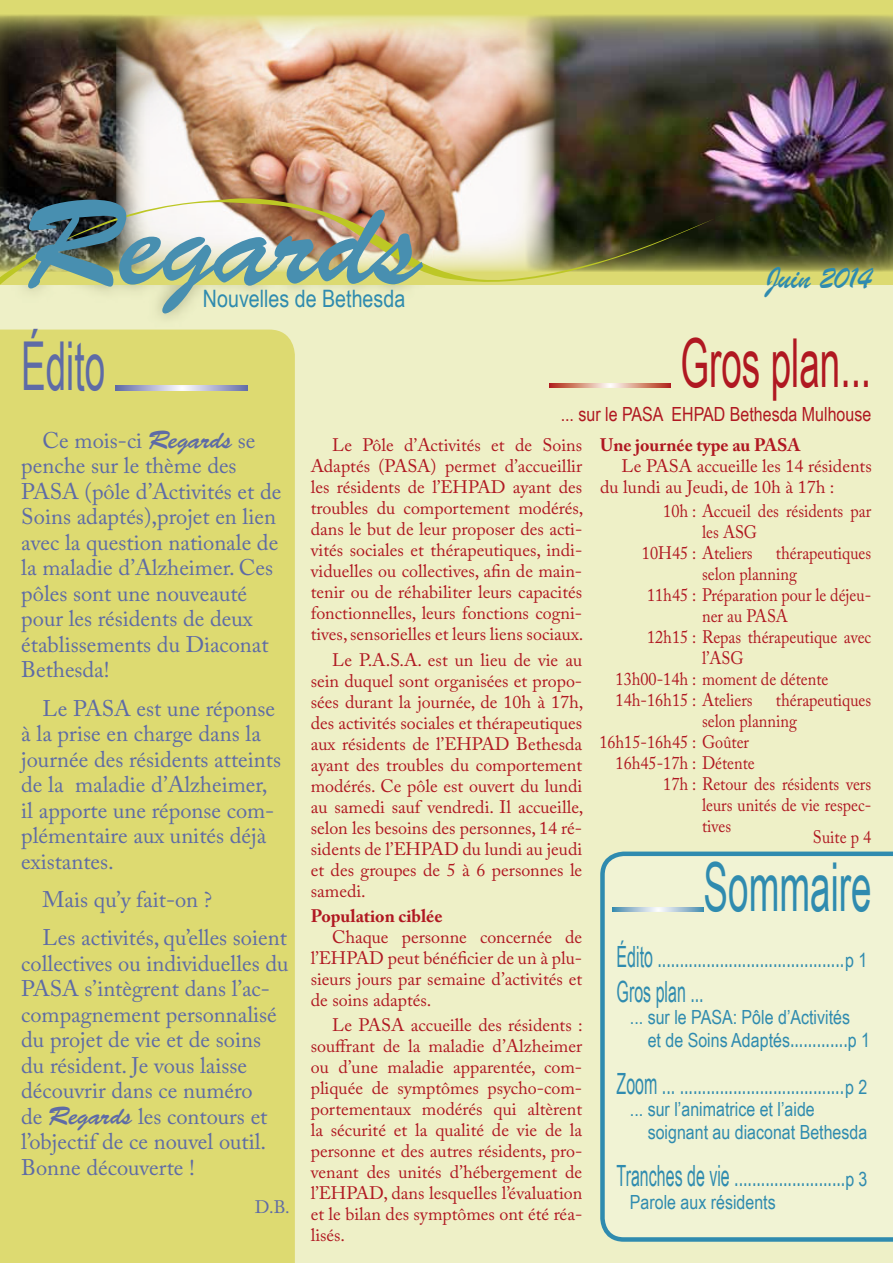
<style>
.page{position:relative;width:893px;height:1263px;background:#eef0c7}
.page>*{position:absolute;margin:0;border:0;box-sizing:border-box;transform-origin:0 0}
.t1{font:121.5px "Brush Script Std";color:#488fb0}
.t2{font:67.5px "Arial Narrow";color:#b01821;scale:.67 1}
.t3{font:67.5px "Arial Narrow";color:#2f8baf;scale:.67 1}
.t4{font:67.5px "Arial Narrow";color:#5e6ba6;scale:.67 1}
.t5{font:33px "Brush Script";color:#2f8baf}
.t6{font:29.25px/34.5px "Arial Narrow";color:#2f8baf;scale:.67 1}
.t7{font:24px "Arial Narrow";color:#2f8baf}
.t8{font:22.5px/25.5px "Adobe Caslon Pro";color:#5e6ba6}
.t9{font:19.5px/22.5px "Arial Narrow";color:#2f8baf}
.t10{font:19.5px "Arial Narrow";color:#b01821}
.t11{font:18px/21px "Adobe Caslon Pro";color:#b01821;text-align:justify}
.t12{font:18px "Adobe Caslon Pro";color:#b01821;scale:.9 1}
.t13{font:700 18px "Adobe Caslon Pro";color:#b01821}
.t14{font:18px "Adobe Caslon Pro";color:#5e6ba6}
.s1{font-family:"Brush Script Std";font-size:25.5px}
.s2{font-size:19.5px}
.s3{font-size:29.25px}
</style>
<div class="page">
<div style="left:0;top:0;width:893px;height:285px;background:#dcda71"></div>
<img style="left:556px;top:15px;width:337px;height:256px">
<img style="left:0;top:14px;width:116px;height:145px">
<img style="left:116px;top:15px;width:440px;height:178px">
<img style="left:447px;top:193px;width:278px;height:89px">
<img style="left:0;top:159px;width:447px;height:171px">
<div style="left:0;top:330px;width:295px;height:933px;background:#ddda71"></div>
<div style="left:600px;top:851px;width:293px;height:391px;background:#f1f3d4"></div>
<svg style="left:549px;top:383px;width:121px;height:4px"></svg>
<svg style="left:115px;top:386px;width:133px;height:4px"></svg>
<svg style="left:612px;top:908px;width:92px;height:3px"></svg>
<h1 class="t1" style="left:22px;top:175px;width:402px">Regards</h1>
<h3 class="t7" style="left:203px;top:281px;width:204px">Nouvelles de Bethesda</h3>
<h2 class="t4" style="left:21px;top:316px;width:127px">édito</h2>
<h3 class="t5" style="left:766px;top:257px;width:107px">Juin 2014</h3>
<h2 class="t2" style="left:680px;top:314px;width:286px">Gros plan...</h2>
<p class="t10" style="left:561px;top:400px;width:312px">... sur le PASA EHPAD Bethesda Mulhouse</p>
<p class="t8" style="left:21px;top:427px;width:262px;text-indent:21px">Ce mois-ci <span class="s1">Regards</span> se penche sur le thème des<br>PASA (pôle d’Activités et de<br>Soins adaptés),projet en lien avec la question nationale de la maladie d’Alzheimer. Ces pôles sont une nouveauté pour les résidents de deux établissements du Diaconat<br>Bethesda!</p>
<p class="t8" style="left:21px;top:695px;width:261px;text-indent:21px">Le PASA est une réponse à la prise en charge dans la journée des résidents atteints de la maladie d’Alzheimer, il apporte une réponse com&shy;plémentaire aux unités déjà existantes.</p>
<p class="t8" style="left:43px;top:880px;width:246px;line-height:38.2px">Mais qu’y fait-on ?<br>Les activités, qu’elles soient</p>
<p class="t8" style="left:21px;top:950px;width:269px">collectives ou individuelles du<br>PASA s’intègrent dans l’ac&shy;compagnement personnalisé du projet de vie et de soins du résident. Je vous laisse découvrir dans ce numéro<br>de <span class="s1">Regards</span> les contours et l’objectif de ce nouvel outil.<br>Bonne découverte !</p>
<p class="t14" style="left:255px;top:1196px;width:36px">D.B.</p>
<p class="t11" style="left:311px;top:434px;width:274px;text-indent:21px">Le Pôle d’Activités et de Soins Adaptés (PASA) permet d’accueillir les résidents de l’EHPAD ayant des troubles du comportement modérés, dans le but de leur proposer des acti&shy;vités sociales et thérapeutiques, indi&shy;viduelles ou collectives, afin de main&shy;tenir ou de réhabiliter leurs capacités fonctionnelles, leurs fonctions cogni&shy;tives, sensorielles et leurs liens sociaux.</p>
<p class="t11" style="left:311px;top:649px;width:274px;text-indent:21px">Le P.A.S.A. est un lieu de vie au sein duquel sont organisées et propo&shy;sées durant la journée, de 10h à 17h, des activités sociales et thérapeutiques aux résidents de l’EHPAD Bethesda ayant des troubles du comportement modérés. Ce pôle est ouvert du lundi au samedi sauf vendredi. Il accueille, selon les besoins des personnes, 14 ré&shy;sidents de l’EHPAD du lundi au jeudi et des groupes de 5 à 6 personnes le samedi.</p>
<p class="t13" style="left:311px;top:905px;width:133px">Population ciblée</p>
<p class="t11" style="left:311px;top:926px;width:273px;text-indent:21px">Chaque personne concernée de l’EHPAD peut bénéficier de un à plu&shy;sieurs jours par semaine d’activités et de soins adaptés.</p>
<p class="t11" style="left:311px;top:1014px;width:274px;text-indent:21px">Le PASA accueille des résidents : souffrant de la maladie d’Alzheimer ou d’une maladie apparentée, com&shy;pliquée de symptômes psycho-com&shy;portementaux modérés qui altèrent la sécurité et la qualité de vie de la personne et des autres résidents, pro&shy;venant des unités d’hébergement de l’EHPAD, dans lesquelles l’évaluation et le bilan des symptômes ont été réa&shy;lisés.</p>
<p class="t13" style="left:600px;top:434px;width:202px">Une journée type au PASA</p>
<p class="t11" style="left:600px;top:455px;width:273px;text-indent:21px">Le PASA accueille les 14 résidents du lundi au Jeudi, de 10h à 17h :</p>
<p class="t12" style="left:663px;top:500px;width:233px">10h : Accueil des résidents par</p>
<p class="t12" style="left:702px;top:521px;width:63px">les ASG</p>
<p class="t12" style="left:642px;top:542px;width:125px">10H45 : Ateliers</p>
<p class="t12" style="left:776px;top:542px;width:107px">thérapeutiques</p>
<p class="t12" style="left:702px;top:563px;width:107px">selon planning</p>
<p class="t12" style="left:647px;top:584px;width:251px">11h45 : Préparation pour le déjeu-</p>
<p class="t12" style="left:702px;top:605px;width:97px">ner au PASA</p>
<p class="t12" style="left:647px;top:626px;width:251px">12h15 : Repas thérapeutique avec</p>
<p class="t12" style="left:702px;top:647px;width:48px">l’ASG</p>
<p class="t12" style="left:616px;top:668px;width:238px">13h00-14h : moment de détente</p>
<p class="t12" style="left:616px;top:689px;width:154px">14h-16h15 : Ateliers</p>
<p class="t12" style="left:776px;top:689px;width:107px">thérapeutiques</p>
<p class="t12" style="left:702px;top:710px;width:107px">selon planning</p>
<p class="t12" style="left:599px;top:731px;width:168px">16h15-16h45 : Goûter</p>
<p class="t12" style="left:616px;top:752px;width:156px">16h45-17h : Détente</p>
<p class="t12" style="left:663px;top:773px;width:233px">17h : Retour des résidents vers</p>
<p class="t12" style="left:702px;top:794px;width:189px">leurs unités de vie respec-</p>
<p class="t12" style="left:702px;top:815px;width:34px">tives</p>
<p class="t12" style="left:813px;top:826px;width:66px">Suite p 4</p>
<h2 class="t3" style="left:704px;top:838px;width:252px">Sommaire</h2>
<h3 class="t6" style="left:617px;top:938px;width:376px">édito ..........................................<span class="s2">p 1<br></span>Gros plan ...</h3>
<p class="t9" style="left:648px;top:1005px;width:224px;text-indent:-18px">... sur le PASA: Pôle d’Activités<br>et de Soins Adaptés<span class="s3">.............</span>p 1</p>
<h3 class="t6" style="left:617px;top:1065px;width:376px">Zoom ... .....................................<span class="s2">p 2</span></h3>
<p class="t9" style="left:648px;top:1097px;width:221px;text-indent:-18px">... sur l’animatrice et l’aide soignant au diaconat Bethesda</p>
<h3 class="t6" style="left:617px;top:1157px;width:376px">Tranches de vie .........................<span class="s2">p 3</span></h3>
<p class="t9" style="left:630px;top:1190px;width:147px">Parole aux résidents</p>
</div>
